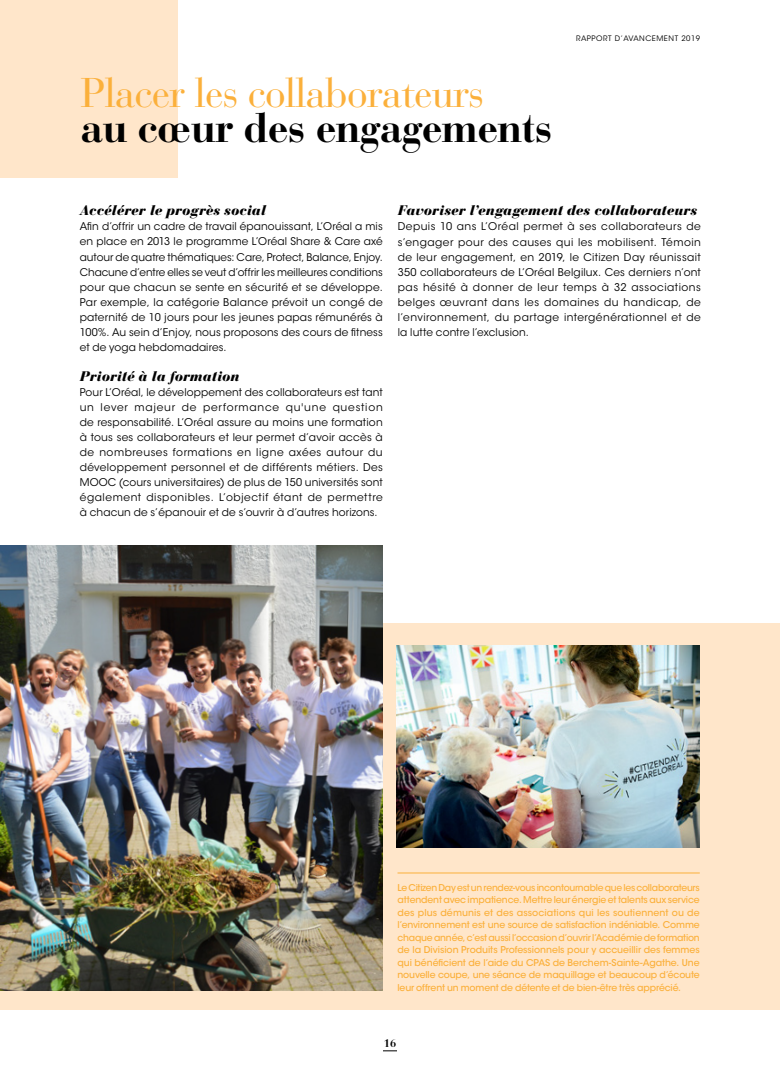
<style>
.page{position:relative;width:780px;height:1081px;background:#fff}
.page>*{position:absolute;margin:0;border:0;box-sizing:border-box;transform-origin:0 0}
.t1{font:41.25px "Bauer Bodoni Std";letter-spacing:-.025em;color:#fbb03b}
.t2{font:700 41.25px "Bauer Bodoni Std";letter-spacing:-.02em;color:#000}
.t3{font:italic 900 13.75px "Bauer Bodoni Std";color:#000}
.t4{font:700 11px "Bauer Bodoni Std";color:#000}
.t5{font:10.62px/15px "ITC Avant Garde Std";letter-spacing:.01em;color:#000;text-align:justify}
.t6{font:500 9.38px/12.5px "ITC Avant Garde Std";letter-spacing:-.015em;color:#fbb03b;text-align:justify}
.t7{font:7.5px "ITC Avant Garde Std";letter-spacing:.07em;color:#000}
</style>
<div class="page">
<div style="left:0;top:0;width:177px;height:177px;background:#ffe6ca"></div>
<div style="left:0;top:624px;width:780px;height:386px;background:#ffe6ca"></div>
<hr style="left:397px;top:872px;width:302px;height:1px;background:#fbb03b">
<img style="left:0;top:546px;width:383px;height:444px">
<img style="left:397px;top:645px;width:302px;height:202px">
<svg style="left:383px;top:1050px;width:14px;height:1px"></svg>
<h1 class="t1" style="left:80px;top:68px;width:405px">Placer les collaborateurs</h1>
<h1 class="t2" style="left:80px;top:102px;width:474px">au cœur des engagements</h1>
<p class="t7" style="left:576px;top:34px;width:126px">RAPPORT D’AVANCEMENT 2019</p>
<p class="t3" style="left:80px;top:202px;width:188px">Accélérer le progrès social</p>
<p class="t5" style="left:80px;top:219px;width:304px">Afin d’offrir un cadre de travail épanouissant, L’Oréal a mis en place en 2013 le programme L’Oréal Share &amp; Care axé autour de quatre thématiques: Care, Protect, Balance, Enjoy.<br>Chacune d’entre elles se veut d’offrir les meilleures conditions pour que chacun se sente en sécurité et se développe.<br>Par exemple, la catégorie Balance prévoit un congé de paternité de 10 jours pour les jeunes papas rémunérés à 100%. Au sein d’Enjoy, nous proposons des cours de fitness et de yoga hebdomadaires.</p>
<p class="t3" style="left:80px;top:367px;width:161px">Priorité à la formation</p>
<p class="t5" style="left:80px;top:384px;width:304px">Pour L’Oréal, le développement des collaborateurs est tant un lever majeur de performance qu'une question de responsabilité. L’Oréal assure au moins une formation à tous ses collaborateurs et leur permet d’avoir accès à de nombreuses formations en ligne axées autour du développement personnel et de différents métiers. Des MOOC (cours universitaires) de plus de 150 universités sont également disponibles. L’objectif étant de permettre à chacun de s’épanouir et de s’ouvrir à d’autres horizons.</p>
<p class="t3" style="left:398px;top:202px;width:301px">Favoriser l’engagement des collaborateurs</p>
<p class="t5" style="left:398px;top:219px;width:304px">Depuis 10 ans L’Oréal permet à ses collaborateurs de s’engager pour des causes qui les mobilisent. Témoin de leur engagement, en 2019, le Citizen Day réunissait 350 collaborateurs de L’Oréal Belgilux. Ces derniers n’ont pas hésité à donner de leur temps à 32 associations belges œuvrant dans les domaines du handicap, de l’environnement, du partage intergénérationnel et de la lutte contre l’exclusion.</p>
<p class="t6" style="left:397px;top:881px;width:304px">Le Citizen Day est un rendez-vous incontournable que les collaborateurs attendent avec impatience. Mettre leur énergie et talents aux service des plus démunis et des associations qui les soutiennent ou de l’environnement est une source de satisfaction indéniable. Comme chaque année, c’est aussi l’occasion d’ouvrir l’Académie de formation de la Division Produits Professionnels pour y accueillir des femmes qui bénéficient de l’aide du CPAS de Berchem-Sainte-Agathe. Une nouvelle coupe, une séance de maquillage et beaucoup d’écoute leur offrent un moment de détente et de bien-être très apprécié.</p>
<p class="t4" style="left:384px;top:1036px;width:14px">16</p>
</div>
